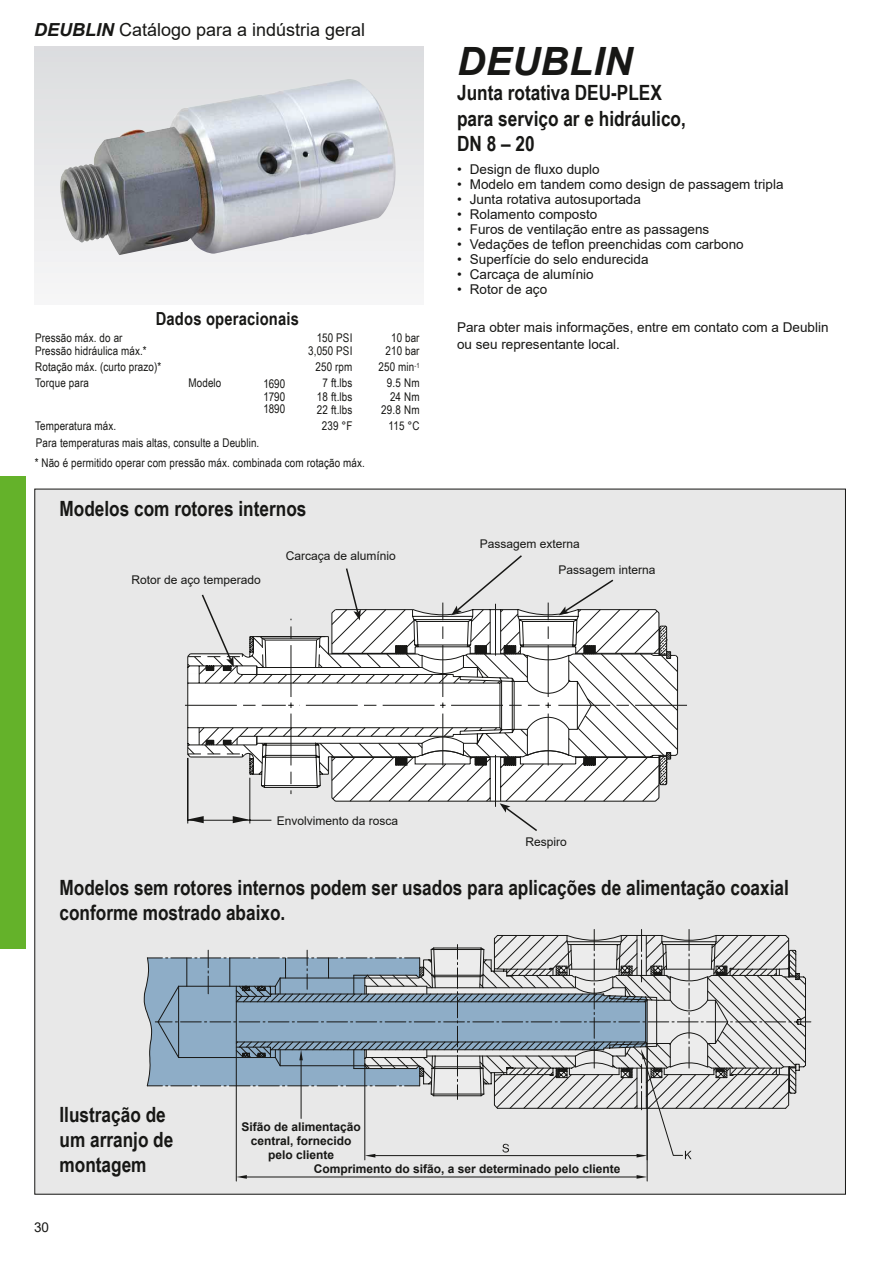
<style>
.page{position:relative;width:893px;height:1263px;background:#fff}
.page>*{position:absolute;margin:0;border:0;box-sizing:border-box;transform-origin:0 0}
.t1{font:italic 700 39px "Arial";letter-spacing:.01em;color:#171715}
.t2{font:700 21px/25.2px "Arial Narrow";color:#171715}
.t3{font:18px "Arial";color:#171715}
.t4{font:700 18px "Arial Narrow";letter-spacing:.01em;color:#171715}
.t5{font:13.5px/16.5px "Arial";color:#171715}
.t6{font:12px/13.5px "Arial Narrow";letter-spacing:.01em;color:#171715}
.t7{font:12px/25.3px "Arial";color:#171715}
.t8{font:700 12px "Arial";color:#171715}
.s1{font-weight:700;font-style:italic}
</style>
<div class="page">
<div style="left:0;top:476px;width:26px;height:473px;background:#64b22a"></div>
<svg style="left:34px;top:47px;width:389px;height:236px"></svg>
<div style="left:35px;top:489px;width:810px;height:705px;background:#e8e8e8"></div>
<img style="left:60px;top:80px;width:284px;height:162px">
<hr style="left:247px;top:1177px;width:390px;height:1px;background:#171715">
<hr style="left:236px;top:1057px;width:1px;height:124px;background:#171715">
<hr style="left:647px;top:1047px;width:1px;height:134px;background:#171715">
<svg style="left:637px;top:1175px;width:10px;height:4px"></svg>
<svg style="left:236px;top:1175px;width:11px;height:4px"></svg>
<svg style="left:144px;top:929px;width:667px;height:230px"></svg>
<svg style="left:660px;top:636px;width:18px;height:130px"></svg>
<svg style="left:551px;top:609px;width:109px;height:193px;background:#dedede"></svg>
<svg style="left:185px;top:555px;width:366px;height:276px"></svg>
<svg style="left:559px;top:579px;width:56px;height:36px"></svg>
<h3 class="t3" style="left:34px;top:18px;width:333px"><span class="s1">DEUBLIN</span> Catálogo para a indústria geral</h3>
<h3 class="t4" style="left:156px;top:305px;width:145px">Dados operacionais</h3>
<p class="t6" style="left:308px;top:330px;width:46px;text-align:right">150 PSI<br>3,050 PSI</p>
<p class="t6" style="left:385px;top:330px;width:36px;text-align:center">10 bar<br>210 bar</p>
<p class="t6" style="left:316px;top:360px;width:38px">250 rpm</p>
<p class="t6" style="left:379px;top:360px;width:42px">250 min<sup>-1</sup></p>
<p class="t6" style="left:35px;top:330px;width:113px">Pressão máx. do ar<br>Pressão hidráulica máx.*</p>
<p class="t6" style="left:35px;top:358px;width:128px;line-height:16px">Rotação máx. (curto prazo)*<br>Torque para</p>
<p class="t6" style="left:263px;top:377px;width:23px;line-height:12.8px;text-align:justify">1690<br>1790<br>1890</p>
<p class="t6" style="left:317px;top:376px;width:37px;text-align:center">7 ft.lbs<br>18 ft.lbs<br>22 ft.lbs</p>
<p class="t6" style="left:381px;top:376px;width:40px;text-align:right">9.5 Nm<br>24 Nm<br>29.8 Nm</p>
<p class="t6" style="left:322px;top:419px;width:32px">239 °F</p>
<p class="t6" style="left:389px;top:419px;width:32px">115 °C</p>
<p class="t6" style="left:189px;top:376px;width:34px">Modelo</p>
<p class="t6" style="left:35px;top:417px;width:226px;line-height:17px">Temperatura máx.<br>Para temperaturas mais altas, consulte a Deublin.</p>
<p class="t6" style="left:35px;top:455px;width:332px">* Não é permitido operar com pressão máx. combinada com rotação máx.</p>
<h2 class="t2" style="left:60px;top:495px;width:248px">Modelos com rotores internos</h2>
<h1 class="t1" style="left:457px;top:35px;width:177px">DEUBLIN</h1>
<h2 class="t2" style="left:457px;top:79px;width:230px">Junta rotativa DEU-PLEX para serviço ar e hidráulico,<br>DN 8 – 20</h2>
<p class="t5" style="left:457px;top:161px;width:144px">• Design de fluxo duplo</p>
<p class="t5" style="left:457px;top:176px;width:328px">• Modelo em tandem como design de passagem tripla</p>
<p class="t5" style="left:457px;top:191px;width:185px">• Junta rotativa autosuportada</p>
<p class="t5" style="left:457px;top:206px;width:142px">• Rolamento composto</p>
<p class="t5" style="left:457px;top:221px;width:254px">• Furos de ventilação entre as passagens</p>
<p class="t5" style="left:457px;top:236px;width:288px">• Vedações de teflon preenchidas com carbono</p>
<p class="t5" style="left:457px;top:251px;width:193px">• Superfície do selo endurecida</p>
<p class="t5" style="left:457px;top:266px;width:138px">• Carcaça de alumínio</p>
<p class="t5" style="left:457px;top:281px;width:92px">• Rotor de aço</p>
<p class="t5" style="left:457px;top:319px;width:373px">Para obter mais informações, entre em contato com a Deublin ou seu representante local.</p>
<p class="t7" style="left:131px;top:567px;width:131px">Rotor de aço temperado</p>
<p class="t7" style="left:286px;top:543px;width:112px">Carcaça de alumínio</p>
<p class="t7" style="left:559px;top:531px;width:98px;text-indent:-79px">Passagem externa<br>Passagem interna</p>
<p class="t7" style="left:277px;top:808px;width:123px">Envolvimento da rosca</p>
<p class="t7" style="left:526px;top:829px;width:43px">Respiro</p>
<h2 class="t2" style="left:60px;top:874px;width:731px">Modelos sem rotores internos podem ser usados para aplicações de alimentação coaxial conforme mostrado abaixo.</h2>
<h2 class="t2" style="left:60px;top:1101px;width:115px">Ilustração de um arranjo de montagem</h2>
<p class="t5" style="left:34px;top:1219px;width:17px">30</p>
<p class="t8" style="left:242px;top:1118px;width:121px">Sifão de alimentação</p>
<p class="t8" style="left:251px;top:1132px;width:102px">central, fornecido</p>
<p class="t8" style="left:268px;top:1147px;width:68px">pelo cliente</p>
<p class="t8" style="left:314px;top:1160px;width:308px">Comprimento do sifão, a ser determinado pelo cliente</p>
</div>
